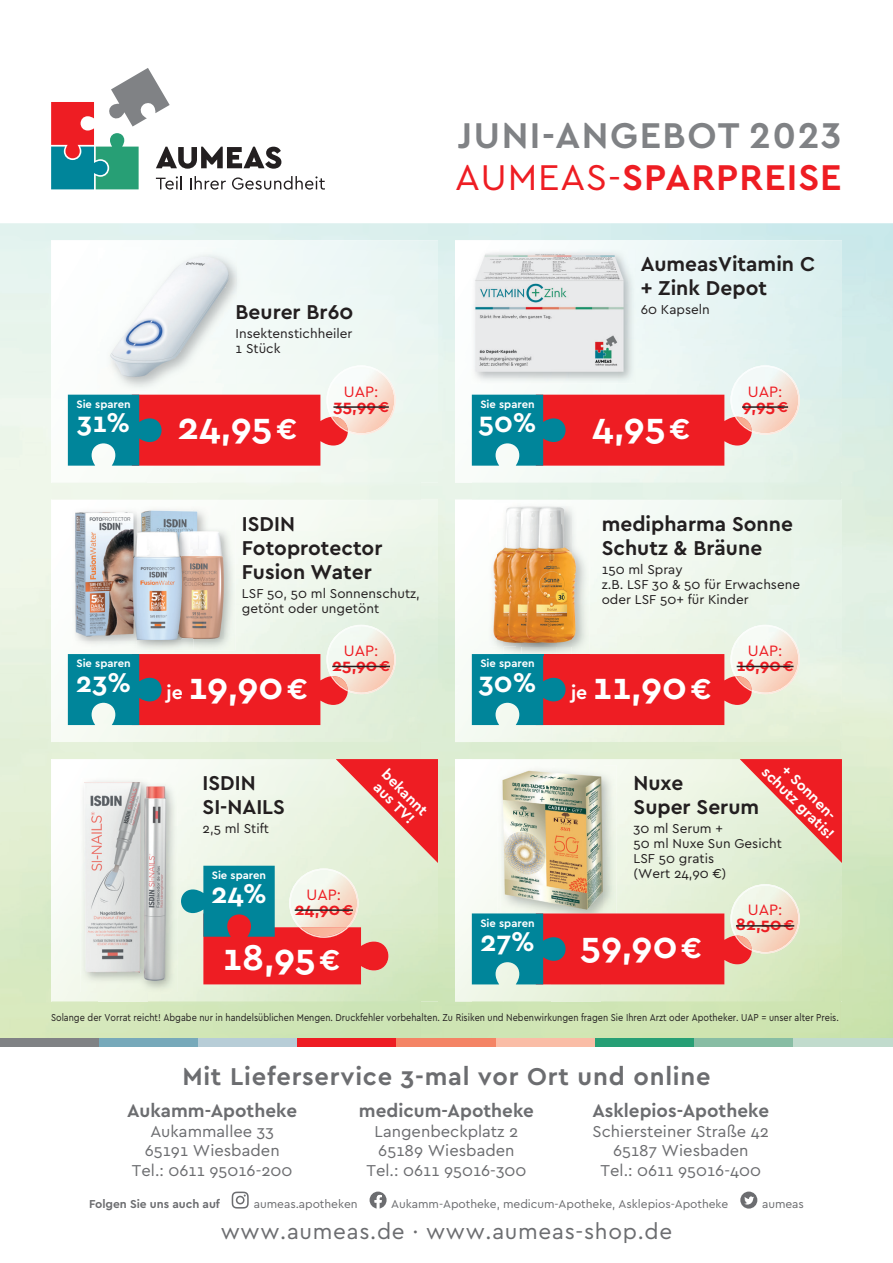
<style>
.page{position:relative;width:893px;height:1263px;background:#fff}
.page>*{position:absolute;margin:0;border:0;box-sizing:border-box;transform-origin:0 0}
.t1{font:700 37.5px "Cera";color:#fff}
.t2{font:700 37.5px/42px "Cera";letter-spacing:.04em;color:#808285}
.t3{font:700 28.5px "Cera";color:#fff}
.t4{font:700 25.5px "Cera";letter-spacing:.03em;color:#6c6d70}
.t5{font:22.5px "Cera";letter-spacing:.03em;color:#6c6d70}
.t6{font:700 21px/24px "Cera";color:#231f20}
.t7{font:700 18.9px "Cera";color:#6c6d70}
.t8{font:700 17.25px "Cera";color:#ee1d23}
.t9{font:16.5px/19.5px "Cera";color:#6c6d70;text-align:center}
.t10{font:15.75px "Cera";color:#ee1d23}
.t11{font:700 15px/15px "Cera";color:#fff}
.t12{font:13.5px/15px "Cera";color:#231f20}
.t13{font:12px "Cera";letter-spacing:-.005em;color:#6c6d70}
.t14{font:700 12px "Cera";letter-spacing:-.005em;color:#6c6d70}
.t15{font:700 11.25px "Cera";color:#fff}
.t16{font:10.5px "Cera";color:#231f20;scale:.87 1}
.s1{font-weight:400;color:#ee1d23}
.s2{color:#ee1d23}
.s3{font-size:30px}
.s4{font-size:15px}
.s5{font-size:19.5px}
</style>
<div class="page">
<svg style="left:51px;top:68px;width:274px;height:122px"></svg>
<div style="left:0;top:1038px;width:99px;height:8px;background:#808285"></div>
<div style="left:99px;top:1038px;width:99px;height:8px;background:#77a9ba"></div>
<div style="left:198px;top:1038px;width:100px;height:8px;background:#b7cdd7"></div>
<div style="left:298px;top:1038px;width:99px;height:8px;background:#ee1d23"></div>
<div style="left:397px;top:1038px;width:99px;height:8px;background:#f48465"></div>
<div style="left:496px;top:1038px;width:99px;height:8px;background:#fabda6"></div>
<div style="left:595px;top:1038px;width:99px;height:8px;background:#279f75"></div>
<div style="left:694px;top:1038px;width:100px;height:8px;background:#88bda4"></div>
<div style="left:794px;top:1038px;width:99px;height:8px;background:#c1dbcd"></div>
<svg style="left:232px;top:1191px;width:17px;height:17px"></svg>
<svg style="left:370px;top:1191px;width:17px;height:17px"></svg>
<div style="left:740px;top:1191px;width:17px;height:17px;background:#6c6d70;border-radius:50%"></div>
<svg style="left:744px;top:1196px;width:10px;height:8px"></svg>
<img style="left:51px;top:394px;width:48px;height:89px">
<div style="left:196px;top:288px;width:242px;height:195px;background:#eef8f3"></div>
<img style="left:237px;top:252px;width:5px;height:139px">
<img style="left:98px;top:247px;width:139px;height:148px">
<img style="left:326px;top:365px;width:70px;height:70px">
<svg style="left:68px;top:395px;width:280px;height:71px;background:#b24c54"></svg>
<hr style="left:333px;top:406px;width:56px;height:2px;background:#231f20">
<img style="left:455px;top:338px;width:48px;height:145px">
<img style="left:471px;top:249px;width:164px;height:135px">
<img style="left:471px;top:250px;width:157px;height:128px">
<img style="left:730px;top:365px;width:70px;height:70px">
<svg style="left:472px;top:395px;width:280px;height:71px;background:#b14b54"></svg>
<hr style="left:742px;top:406px;width:46px;height:2px;background:#231f20">
<div style="left:247px;top:500px;width:191px;height:48px;background:#f3f9f0"></div>
<img style="left:326px;top:625px;width:70px;height:68px">
<svg style="left:68px;top:654px;width:280px;height:71px;background:#b04a52"></svg>
<hr style="left:332px;top:666px;width:58px;height:1px;background:#231f20">
<div style="left:51px;top:853px;width:48px;height:148px;background:#f6faf3"></div>
<img style="left:80px;top:778px;width:98px;height:214px">
<img style="left:85px;top:782px;width:81px;height:198px">
<img style="left:455px;top:807px;width:48px;height:194px">
<img style="left:497px;top:765px;width:119px;height:148px">
<img style="left:500px;top:765px;width:104px;height:148px">
<img style="left:752px;top:919px;width:16px;height:34px">
<img style="left:730px;top:884px;width:70px;height:35px">
<img style="left:768px;top:919px;width:32px;height:34px">
<svg style="left:472px;top:913px;width:280px;height:71px;background:#b04b52"></svg>
<hr style="left:736px;top:925px;width:58px;height:1px;background:#231f20">
<img style="left:193px;top:509px;width:42px;height:141px">
<img style="left:193px;top:510px;width:30px;height:128px">
<img style="left:455px;top:590px;width:48px;height:152px">
<img style="left:489px;top:503px;width:101px;height:151px">
<img style="left:483px;top:506px;width:15px;height:140px">
<img style="left:730px;top:625px;width:70px;height:68px">
<hr style="left:737px;top:666px;width:56px;height:1px;background:#231f20">
<img style="left:498px;top:506px;width:18px;height:140px">
<svg style="left:472px;top:654px;width:280px;height:71px;background:#b14b53"></svg>
<img style="left:557px;top:503px;width:14px;height:3px">
<img style="left:522px;top:503px;width:35px;height:3px">
<img style="left:522px;top:646px;width:49px;height:8px">
<img style="left:522px;top:654px;width:21px;height:2px">
<img style="left:516px;top:506px;width:66px;height:140px">
<img style="left:71px;top:511px;width:122px;height:141px">
<img style="left:137px;top:509px;width:56px;height:141px">
<img style="left:76px;top:512px;width:105px;height:128px">
<img style="left:141px;top:512px;width:40px;height:126px">
<svg style="left:181px;top:759px;width:257px;height:225px;background:#d5b2a8"></svg>
<svg style="left:740px;top:759px;width:102px;height:104px;background:#e7867d"></svg>
<p class="t15" style="left:76px;top:397px;width:56px">Sie sparen</p>
<h2 class="t3" style="left:77px;top:404px;width:54px">31 %</h2>
<p class="t15" style="left:76px;top:656px;width:56px">Sie sparen</p>
<h2 class="t3" style="left:76px;top:663px;width:57px">23 %</h2>
<h1 class="t2" style="left:455px;top:113px;width:388px">JUNI-ANGEBOT 2023<br><span class="s1">AUMEAS-</span><span class="s2">SPARPREISE</span></h1>
<h3 class="t6" style="left:236px;top:299px;width:119px">Beurer Br60</h3>
<p class="t12" style="left:236px;top:325px;width:118px">Insektenstichheiler<br>1 Stück</p>
<h3 class="t6" style="left:641px;top:251px;width:176px">AumeasVitamin C + Zink Depot</h3>
<p class="t12" style="left:641px;top:302px;width:71px">60 Kapseln</p>
<h1 class="t1" style="left:177px;top:402px;width:121px">24,95 <span class="s3">€</span></h1>
<p class="t10" style="left:344px;top:381px;width:36px">UAP:</p>
<p class="t8" style="left:333px;top:394px;width:57px">35,99 <span class="s4">€</span></p>
<p class="t15" style="left:480px;top:397px;width:56px">Sie sparen</p>
<h2 class="t3" style="left:478px;top:404px;width:60px">50 %</h2>
<h1 class="t1" style="left:592px;top:402px;width:100px">4,95 <span class="s3">€</span></h1>
<p class="t10" style="left:748px;top:381px;width:36px">UAP:</p>
<p class="t8" style="left:742px;top:394px;width:47px">9,95 <span class="s4">€</span></p>
<h3 class="t6" style="left:242px;top:510px;width:142px">ISDIN<br>Fotoprotector<br>Fusion Water</h3>
<p class="t12" style="left:242px;top:585px;width:179px">LSF 50, 50 ml Sonnenschutz, getönt oder ungetönt</p>
<h3 class="t6" style="left:602px;top:510px;width:193px">medipharma Sonne<br>Schutz &amp; Bräune</h3>
<p class="t12" style="left:602px;top:561px;width:200px">150 ml Spray<br>z.B. LSF 30 &amp; 50 für Erwachsene oder LSF 50+ für Kinder</p>
<h1 class="t1" style="left:167px;top:661px;width:143px"><span class="s5">je</span> 19,90 <span class="s3">€</span></h1>
<p class="t10" style="left:344px;top:640px;width:36px">UAP:</p>
<p class="t8" style="left:332px;top:654px;width:59px">25,90 <span class="s4">€</span></p>
<p class="t15" style="left:480px;top:656px;width:56px">Sie sparen</p>
<h2 class="t3" style="left:479px;top:663px;width:59px">30 %</h2>
<h1 class="t1" style="left:571px;top:661px;width:142px"><span class="s5">je</span> 11,90 <span class="s3">€</span></h1>
<p class="t10" style="left:748px;top:640px;width:36px">UAP:</p>
<p class="t8" style="left:737px;top:654px;width:58px">16,90 <span class="s4">€</span></p>
<h3 class="t6" style="left:203px;top:770px;width:84px">ISDIN<br>SI-NAILS</h3>
<p class="t12" style="left:203px;top:820px;width:68px">2,5 ml Stift</p>
<p class="t15" style="left:212px;top:868px;width:56px">Sie sparen</p>
<h2 class="t3" style="left:211px;top:875px;width:57px">24 %</h2>
<p class="t10" style="left:307px;top:884px;width:36px">UAP:</p>
<p class="t8" style="left:295px;top:897px;width:60px">24,90 <span class="s4">€</span></p>
<h1 class="t1" style="left:223px;top:932px;width:119px">18,95 <span class="s3">€</span></h1>
<p class="t11" style="left:790px;top:762px;width:72px;rotate:45deg">+ Sonnen-</p>
<p class="t11" style="left:390px;top:766px;width:60px;rotate:45deg">bekannt aus TV!</p>
<p class="t11" style="left:770px;top:763px;width:97px;rotate:45deg">schutz gratis!</p>
<h3 class="t6" style="left:634px;top:770px;width:127px">Nuxe<br>Super Serum</h3>
<p class="t12" style="left:634px;top:820px;width:150px">30 ml Serum +<br>50 ml Nuxe Sun Gesicht<br>LSF 50 gratis<br>(Wert 24,90 €)</p>
<p class="t15" style="left:480px;top:915px;width:56px">Sie sparen</p>
<h2 class="t3" style="left:480px;top:922px;width:56px">27 %</h2>
<h1 class="t1" style="left:580px;top:921px;width:123px">59,90 <span class="s3">€</span></h1>
<p class="t10" style="left:748px;top:899px;width:36px">UAP:</p>
<p class="t8" style="left:736px;top:913px;width:60px">82,50 <span class="s4">€</span></p>
<p class="t16" style="left:51px;top:1010px;width:907px">Solange der Vorrat reicht! Abgabe nur in handelsüblichen Mengen. Druckfehler vorbehalten. Zu Risiken und Nebenwirkungen fragen Sie Ihren Arzt oder Apotheker. UAP = unser alter Preis.</p>
<h3 class="t4" style="left:182px;top:1060px;width:530px">Mit Lieferservice 3-mal vor Ort und online</h3>
<h3 class="t7" style="left:127px;top:1098px;width:171px">Aukamm-Apotheke</h3>
<p class="t9" style="left:132px;top:1121px;width:162px">Aukammallee 33<br>65191 Wiesbaden<br>Tel.: 0611 95016-200</p>
<h3 class="t7" style="left:359px;top:1098px;width:177px">medicum-Apotheke</h3>
<p class="t9" style="left:367px;top:1121px;width:161px">Langenbeckplatz 2<br>65189 Wiesbaden<br>Tel.: 0611 95016-300</p>
<h3 class="t7" style="left:592px;top:1098px;width:178px">Asklepios-Apotheke</h3>
<p class="t9" style="left:593px;top:1121px;width:178px">Schiersteiner Straße 42<br>65187 Wiesbaden<br>Tel.: 0611 95016-400</p>
<p class="t14" style="left:89px;top:1195px;width:132px">Folgen Sie uns auch auf</p>
<p class="t13" style="left:254px;top:1195px;width:105px">aumeas.apotheken</p>
<p class="t13" style="left:391px;top:1195px;width:339px">Aukamm-Apotheke, medicum-Apotheke, Asklepios-Apotheke</p>
<p class="t13" style="left:762px;top:1195px;width:43px">aumeas</p>
<h3 class="t5" style="left:221px;top:1216px;width:453px">www.aumeas.de · www.aumeas-shop.de</h3>
</div>
